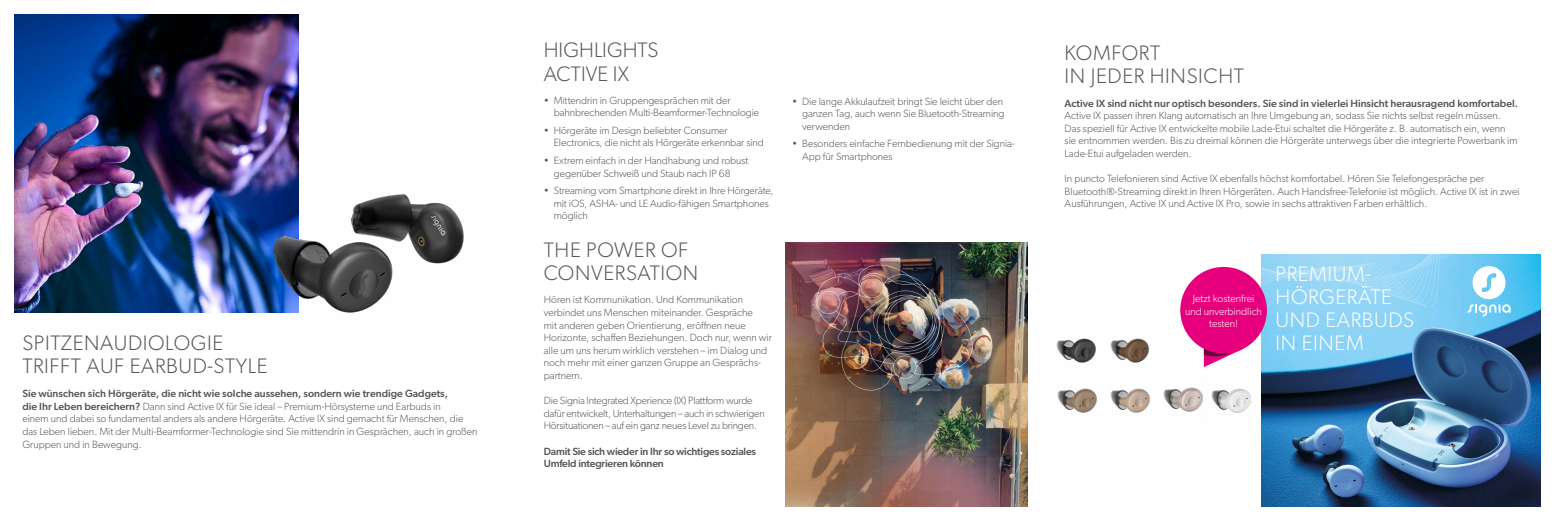
<style>
.page{position:relative;width:1556px;height:521px;background:#fff}
.page>*{position:absolute;margin:0;border:0;box-sizing:border-box;transform-origin:0 0}
.t1{font:300 21px/23.1px "Gibson";letter-spacing:.03em;color:#575756}
.t2{font:300 21px/23.1px "Gibson";letter-spacing:.03em;color:#fff}
.t3{font:300 21px/23.1px "Gibson";color:#575756}
.t4{font:300 10.5px/12.6px "Gibson";color:#575756}
.t5{font:300 10.5px/12.6px "Gibson";letter-spacing:-.02em;color:#575756}
.t6{font:500 10.5px "Gibson";color:#575756}
.t7{font:500 10.5px/12.6px "Gibson";letter-spacing:-.02em;color:#575756}
.t8{font:300 10.5px/12.6px "Gibson";color:#fff;text-align:center}
.s1{font-weight:500}
</style>
<div class="page">
<img style="left:785px;top:243px;width:242px;height:263px">
<img style="left:15px;top:15px;width:283px;height:297px">
<img style="left:247px;top:133px;width:217px;height:180px">
<img style="left:1260px;top:309px;width:280px;height:197px">
<svg style="left:1181px;top:254px;width:359px;height:55px;background:#8dd3f5"></svg>
<svg style="left:1467px;top:266px;width:43px;height:50px"></svg>
<div style="left:1208px;top:253px;width:52px;height:268px;background:#fff"></div>
<svg style="left:1203px;top:348px;width:40px;height:19px"></svg>
<div style="left:1180px;top:267px;width:86px;height:86px;background:#e6007d;border-radius:50%"></div>
<img style="left:1056px;top:338px;width:41px;height:75px">
<img style="left:1110px;top:338px;width:40px;height:75px">
<img style="left:1163px;top:387px;width:88px;height:26px">
<h1 class="t1" style="left:22px;top:331px;width:247px">SPITZENAUDIOLOGIE<br>TRIFFT AUF EARBUD-STYLE</h1>
<p class="t4" style="left:22px;top:387px;width:456px"><span class="s1">Sie wünschen sich Hörgeräte, die nicht wie solche aussehen, sondern wie trendige Gadgets,<br>die Ihr Leben bereichern?</span> Dann sind Active IX für Sie ideal – Premium-Hörsysteme und Earbuds in<br>einem und dabei so fundamental anders als andere Hörgeräte. Active IX sind gemacht für Menschen, die das Leben lieben. Mit der Multi-Beamformer-Technologie sind Sie mittendrin in Gesprächen, auch in großen Gruppen und in Bewegung.</p>
<h1 class="t3" style="left:543px;top:38px;width:116px">HIGHLIGHTS<br>ACTIVE IX</h1>
<p class="t4" style="left:553px;top:94px;width:207px;text-indent:-10px">• Mittendrin in Gruppengesprächen mit der bahnbrechenden Multi-Beamformer-Technologie</p>
<p class="t4" style="left:553px;top:124px;width:211px;text-indent:-10px">• Hörgeräte im Design beliebter Consumer<br>Electronics, die nicht als Hörgeräte erkennbar sind</p>
<p class="t4" style="left:553px;top:154px;width:196px;text-indent:-10px">• Extrem einfach in der Handhabung und robust gegenüber Schweiß und Staub nach IP 68</p>
<p class="t4" style="left:553px;top:184px;width:221px;text-indent:-10px">• Streaming vom Smartphone direkt in Ihre Hörgeräte, mit iOS, ASHA- und LE Audio-fähigen Smartphones möglich</p>
<h1 class="t1" style="left:543px;top:238px;width:156px">THE POWER OF<br>CONVERSATION</h1>
<p class="t4" style="left:543px;top:293px;width:230px">Hören ist Kommunikation. Und Kommunikation verbindet uns Menschen miteinander. Gespräche<br>mit anderen geben Orientierung, eröffnen neue Horizonte, schaffen Beziehungen. Doch nur, wenn wir alle um uns herum wirklich verstehen – im Dialog und noch mehr mit einer ganzen Gruppe an Gesprächs&shy;partnern.</p>
<p class="t5" style="left:543px;top:394px;width:222px">Die Signia Integrated Xperience (IX) Plattform wurde dafür entwickelt, Unterhaltungen – auch in schwierigen<br>Hörsituationen – auf ein ganz neues Level zu bringen.</p>
<p class="t7" style="left:543px;top:444px;width:214px">Damit Sie sich wieder in Ihr so wichtiges soziales<br>Umfeld integrieren können</p>
<p class="t4" style="left:802px;top:94px;width:204px;text-indent:-10px">• Die lange Akkulaufzeit bringt Sie leicht über den ganzen Tag, auch wenn Sie Bluetooth-Streaming verwenden</p>
<p class="t4" style="left:802px;top:137px;width:214px;text-indent:-10px">• Besonders einfache Fernbedienung mit der Signia-<br>App für Smartphones</p>
<h1 class="t1" style="left:1064px;top:41px;width:181px">KOMFORT<br>IN JEDER HINSICHT</h1>
<p class="t6" style="left:1064px;top:97px;width:455px">Active IX sind nicht nur optisch besonders. Sie sind in vielerlei Hinsicht herausragend komfortabel.</p>
<p class="t4" style="left:1064px;top:109px;width:454px">Active IX passen ihren Klang automatisch an Ihre Umgebung an, sodass Sie nichts selbst regeln müssen.<br>Das speziell für Active IX entwickelte mobile Lade-Etui schaltet die Hörgeräte z. B. automatisch ein, wenn sie entnommen werden. Bis zu dreimal können die Hörgeräte unterwegs über die integrierte Powerbank im Lade-Etui aufgeladen werden.</p>
<p class="t4" style="left:1064px;top:172px;width:456px">In puncto Telefonieren sind Active IX ebenfalls höchst komfortabel. Hören Sie Telefongespräche per<br>Bluetooth®-Streaming direkt in Ihren Hörgeräten. Auch Handsfree-Telefonie ist möglich. Active IX ist in zwei<br>Ausführungen, Active IX und Active IX Pro, sowie in sechs attraktiven Farben erhältlich.</p>
<p class="t8" style="left:1184px;top:292px;width:78px">Jetzt kostenfrei und unverbindlich testen!</p>
<h1 class="t2" style="left:1275px;top:262px;width:140px">PREMIUM-<br>HÖRGERÄTE<br>UND EARBUDS<br>IN EINEM</h1>
</div>
